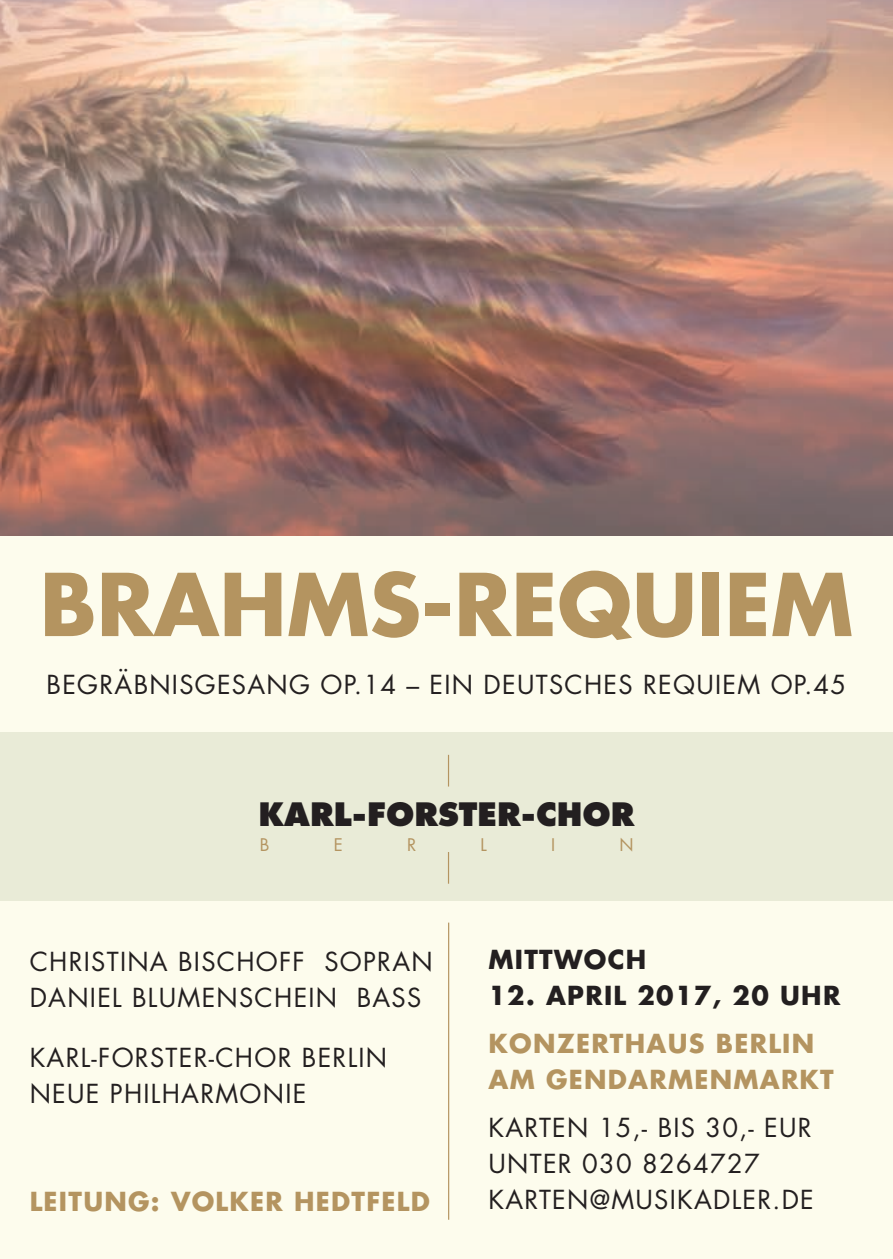
<style>
.page{position:relative;width:893px;height:1259px;background:#fff}
.page>*{position:absolute;margin:0;border:0;box-sizing:border-box;transform-origin:0 0}
.t1{font:700 84px "Futura";color:#b49460}
.t2{font:800 31.5px "Futura";color:#231f20}
.t3{font:25.5px/36px "Futura";letter-spacing:.05em;color:#231f20}
.t4{font:700 25.5px/36px "Futura";letter-spacing:.05em;color:#b49460}
.t5{font:700 25.5px "Futura";letter-spacing:.05em;color:#231f20}
.t6{font:17.1px "Futura";color:#b49460}
</style>
<div class="page">
<div style="left:0;top:527px;width:893px;height:732px;background:#fdfced"></div>
<hr style="left:448px;top:922px;width:1px;height:297px;background:#b49460">
<div style="left:0;top:732px;width:893px;height:168px;background:#e9ebd7"></div>
<hr style="left:448px;top:852px;width:1px;height:31px;background:#b49460">
<hr style="left:448px;top:755px;width:1px;height:31px;background:#b49460">
<img style="left:0;top:0;width:893px;height:536px">
<h1 class="t1" style="left:40px;top:546px;width:815px">BRAHMS-REQUIEM</h1>
<p class="t3" style="left:47px;top:666px;width:801px">BEGRÄBNISGESANG OP.14 – EIN DEUTSCHES REQUIEM OP.45</p>
<p class="t2" style="left:258px;top:795px;width:378px">KARL-FORSTER-CHOR</p>
<p class="t6" style="left:260px;top:833px;width:11px">B</p>
<p class="t6" style="left:334px;top:833px;width:11px">E</p>
<p class="t6" style="left:407px;top:833px;width:11px">R</p>
<p class="t6" style="left:481px;top:833px;width:8px">L</p>
<p class="t6" style="left:551px;top:833px;width:6px">I</p>
<p class="t6" style="left:619px;top:833px;width:16px">N</p>
<p class="t3" style="left:30px;top:943px;width:404px">CHRISTINA BISCHOFF SOPRAN<br>DANIEL BLUMENSCHEIN BASS</p>
<p class="t3" style="left:30px;top:1039px;width:359px">KARL-FORSTER-CHOR BERLIN<br>NEUE PHILHARMONIE</p>
<p class="t4" style="left:30px;top:1182px;width:402px">LEITUNG: VOLKER HEDTFELD</p>
<p class="t5" style="left:488px;top:941px;width:159px">MITTWOCH</p>
<p class="t5" style="left:488px;top:977px;width:353px">12. APRIL 2017, 20 UHR</p>
<p class="t4" style="left:488px;top:1024px;width:347px">KONZERTHAUS BERLIN<br>AM GENDARMENMARKT</p>
<p class="t3" style="left:488px;top:1109px;width:327px">KARTEN 15,- BIS 30,- EUR<br>UNTER 030 8264727<br>KARTEN@MUSIKADLER.DE</p>
</div>
